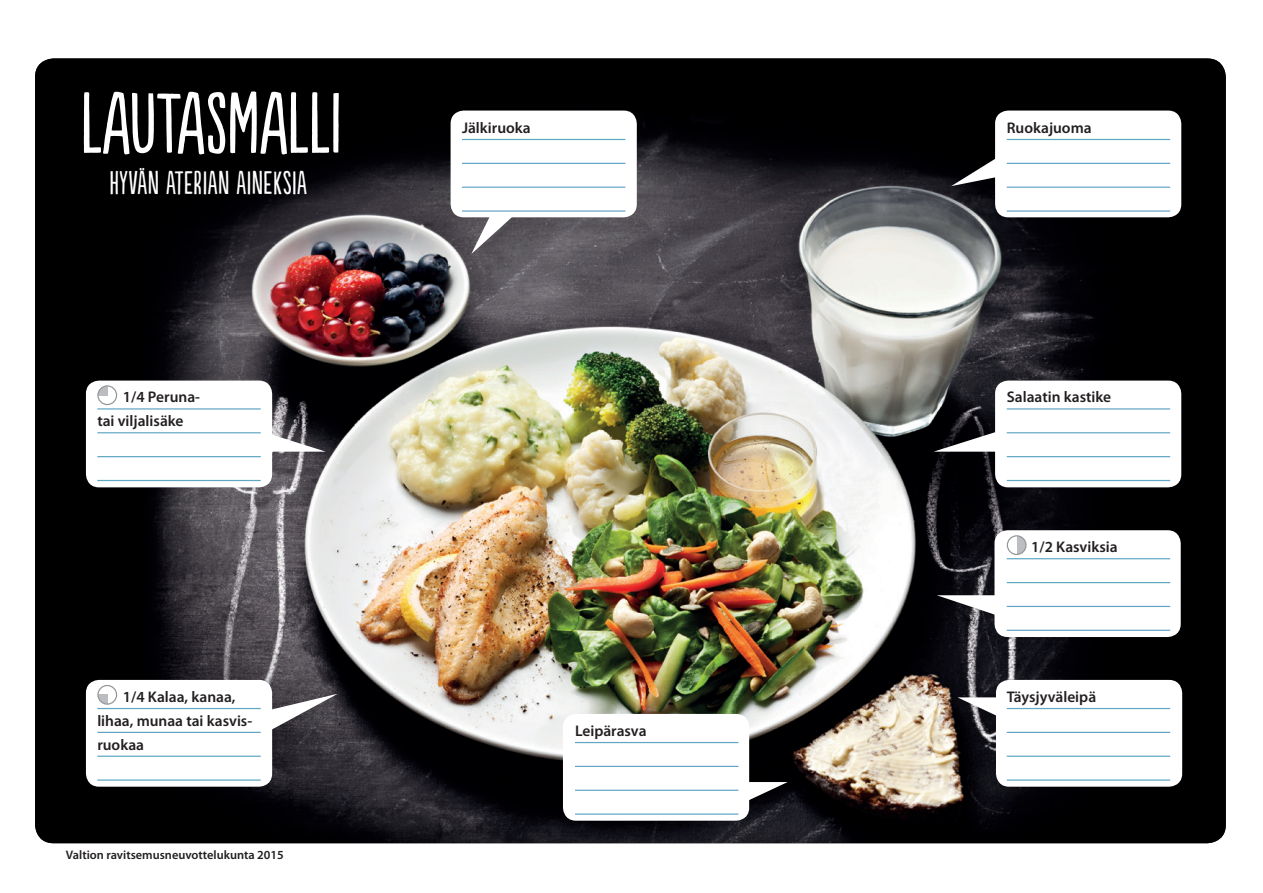
<style>
.page{position:relative;width:1263px;height:893px;background:#fff}
.page>*{position:absolute;margin:0;border:0;box-sizing:border-box;transform-origin:0 0}
.t1{font:81px "Populaire";color:#fff}
.t2{font:30.75px "Populaire";letter-spacing:.02em;color:#fff}
.t3{font:600 15.45px/24px "Myriad Pro";color:#231f20}
.t4{font:600 12.3px "Myriad Pro";color:#231f20}
</style>
<div class="page">
<img style="left:35px;top:58px;width:1191px;height:785px">
<div style="left:451px;top:111px;width:186px;height:106px;background:#fff;border-radius:13px"></div>
<svg style="left:471px;top:217px;width:43px;height:37px"></svg>
<div style="left:86px;top:680px;width:186px;height:107px;background:#fff;border-radius:13px"></div>
<svg style="left:272px;top:694px;width:66px;height:40px"></svg>
<div style="left:996px;top:680px;width:186px;height:107px;background:#fff;border-radius:13px"></div>
<svg style="left:957px;top:697px;width:39px;height:23px"></svg>
<div style="left:994px;top:530px;width:187px;height:107px;background:#fff;border-radius:13px"></div>
<svg style="left:937px;top:595px;width:58px;height:23px"></svg>
<div style="left:995px;top:381px;width:186px;height:106px;background:#fff;border-radius:13px"></div>
<svg style="left:933px;top:429px;width:63px;height:23px"></svg>
<div style="left:995px;top:111px;width:186px;height:106px;background:#fff;border-radius:13px"></div>
<svg style="left:951px;top:153px;width:45px;height:33px"></svg>
<hr style="left:1007px;top:432px;width:163px;height:1px;background:#61a7c4">
<hr style="left:1007px;top:408px;width:163px;height:2px;background:#61a7c4">
<hr style="left:1007px;top:456px;width:163px;height:1px;background:#61a7c4">
<hr style="left:1007px;top:480px;width:163px;height:1px;background:#61a7c4">
<hr style="left:1007px;top:163px;width:163px;height:1px;background:#61a7c4">
<hr style="left:1007px;top:139px;width:163px;height:1px;background:#61a7c4">
<hr style="left:1007px;top:187px;width:163px;height:1px;background:#61a7c4">
<hr style="left:1007px;top:210px;width:163px;height:2px;background:#61a7c4">
<hr style="left:462px;top:163px;width:163px;height:1px;background:#61a7c4">
<hr style="left:462px;top:139px;width:163px;height:1px;background:#61a7c4">
<hr style="left:462px;top:187px;width:163px;height:1px;background:#61a7c4">
<hr style="left:462px;top:210px;width:163px;height:2px;background:#61a7c4">
<hr style="left:1007px;top:582px;width:163px;height:1px;background:#61a7c4">
<hr style="left:1007px;top:558px;width:163px;height:1px;background:#61a7c4">
<hr style="left:1007px;top:606px;width:163px;height:1px;background:#61a7c4">
<hr style="left:1007px;top:630px;width:163px;height:1px;background:#61a7c4">
<hr style="left:1007px;top:732px;width:163px;height:1px;background:#61a7c4">
<hr style="left:1007px;top:708px;width:163px;height:1px;background:#61a7c4">
<hr style="left:1007px;top:756px;width:163px;height:1px;background:#61a7c4">
<hr style="left:1007px;top:779px;width:163px;height:2px;background:#61a7c4">
<hr style="left:97px;top:732px;width:164px;height:1px;background:#61a7c4">
<hr style="left:97px;top:708px;width:164px;height:1px;background:#61a7c4">
<hr style="left:97px;top:756px;width:164px;height:1px;background:#61a7c4">
<hr style="left:97px;top:779px;width:164px;height:2px;background:#61a7c4">
<div style="left:563px;top:714px;width:186px;height:107px;background:#fff;border-radius:13px"></div>
<svg style="left:749px;top:782px;width:39px;height:22px"></svg>
<hr style="left:575px;top:766px;width:163px;height:1px;background:#61a7c4">
<hr style="left:575px;top:742px;width:163px;height:1px;background:#61a7c4">
<hr style="left:575px;top:790px;width:163px;height:1px;background:#61a7c4">
<hr style="left:575px;top:813px;width:163px;height:2px;background:#61a7c4">
<div style="left:86px;top:381px;width:186px;height:106px;background:#fff;border-radius:13px"></div>
<svg style="left:255px;top:429px;width:71px;height:23px"></svg>
<hr style="left:97px;top:432px;width:164px;height:1px;background:#61a7c4">
<hr style="left:97px;top:408px;width:164px;height:2px;background:#61a7c4">
<hr style="left:97px;top:456px;width:164px;height:1px;background:#61a7c4">
<hr style="left:97px;top:480px;width:164px;height:1px;background:#61a7c4">
<svg style="left:1017px;top:537px;width:9px;height:17px"></svg>
<div style="left:1007px;top:535px;width:19px;height:20px;border:1px solid #939598;border-radius:50%"></div>
<svg style="left:99px;top:694px;width:9px;height:9px"></svg>
<div style="left:97px;top:685px;width:20px;height:20px;border:1px solid #939598;border-radius:50%"></div>
<svg style="left:99px;top:387px;width:9px;height:9px"></svg>
<div style="left:97px;top:385px;width:20px;height:20px;border:1px solid #939598;border-radius:50%"></div>
<h1 class="t1" style="left:81px;top:79px;width:262px">LAUTASMALLI</h1>
<h2 class="t2" style="left:109px;top:166px;width:199px">HYVÄN ATERIAN AINEKSIA</h2>
<p class="t3" style="left:97px;top:385px;width:104px;text-indent:26px">1/4 Peruna&shy;tai viljalisäke</p>
<p class="t3" style="left:97px;top:684px;width:156px;text-indent:26px">1/4 Kalaa, kanaa, lihaa, munaa tai kasvis&shy;ruokaa</p>
<p class="t4" style="left:66px;top:847px;width:219px">Valtion ravitsemusneuvottelukunta 2015</p>
<p class="t3" style="left:462px;top:115px;width:70px">Jälkiruoka</p>
<p class="t3" style="left:1007px;top:115px;width:86px">Ruokajuoma</p>
<p class="t3" style="left:1007px;top:385px;width:106px">Salaatin kastike</p>
<p class="t3" style="left:1031px;top:535px;width:88px">1/2 Kasviksia</p>
<p class="t3" style="left:575px;top:718px;width:73px">Leipärasva</p>
<p class="t3" style="left:1007px;top:684px;width:91px">Täysjyväleipä</p>
</div>
